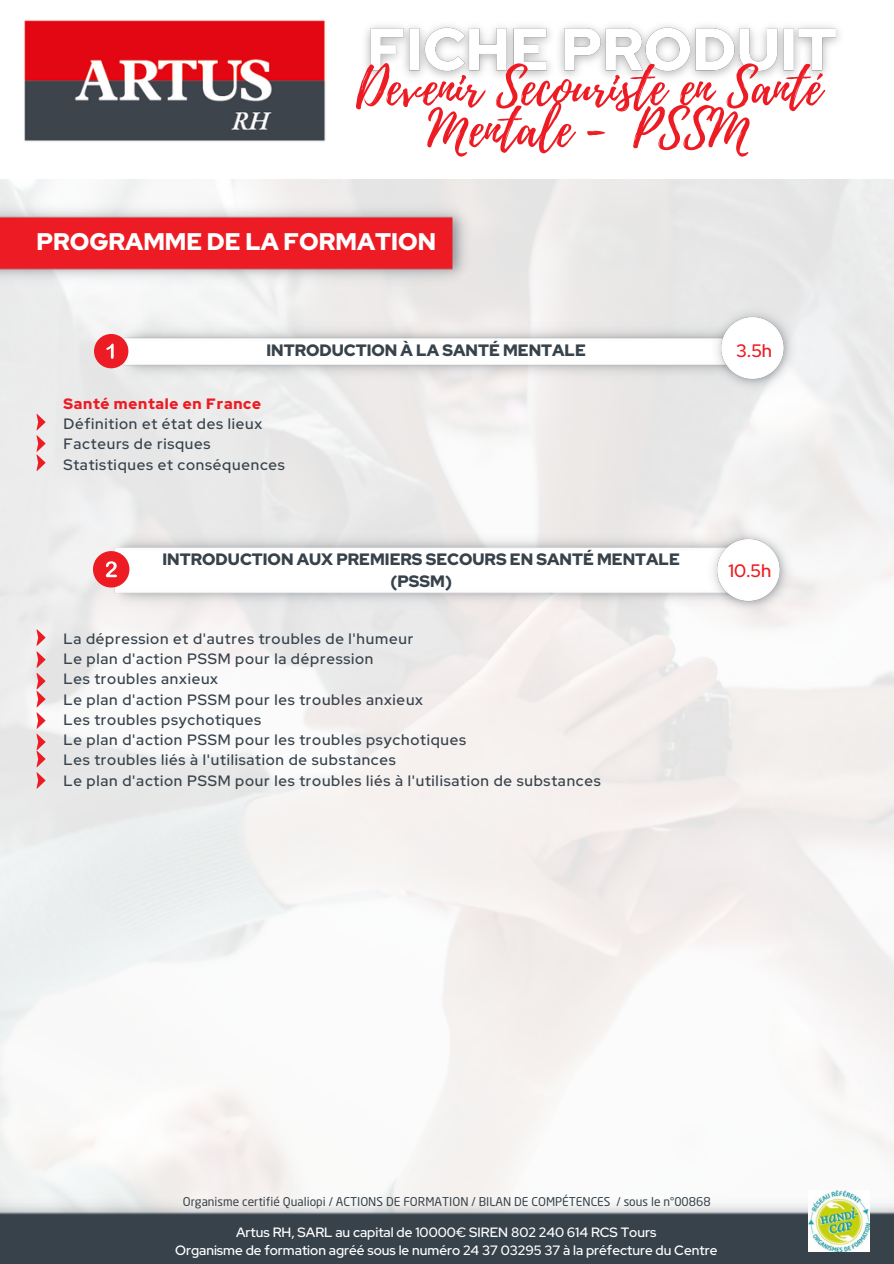
<style>
.page{position:relative;width:894px;height:1264px;background:#fff}
.page>*{position:absolute;margin:0;border:0;box-sizing:border-box;transform-origin:0 0}
.t1{font:50.1px/41.7px "Playlist Script";color:#ed1c24;text-align:center}
.t2{font:900 24px "Red Hat Display";color:#fff}
.t3{font:500 18px "Red Hat Display";color:#ed1c24}
.t4{font:900 16.5px/22.5px "Red Hat Display";color:#37424b;text-align:center}
.t5{font:500 15px/20.2px "Red Hat Display";letter-spacing:.05em;color:#37424b}
.t6{font:500 13.5px/18px "Red Hat Display";color:#fff;text-align:center}
.t7{font:12px "Neo Sans Pro";color:#37424b}
.s1{font-weight:900;color:#ed1c24}
</style>
<div class="page">
<img style="left:0;top:179px;width:893px;height:1017px">
<img style="left:0;top:1196px;width:893px;height:67px">
<img style="left:808px;top:1190px;width:61px;height:61px">
<img style="left:0;top:201px;width:471px;height:85px">
<img style="left:115px;top:321px;width:594px;height:60px">
<div style="left:94px;top:334px;width:34px;height:34px;background:#ed1c24;border-radius:50%"></div>
<svg style="left:106px;top:343px;width:8px;height:16px"></svg>
<img style="left:106px;top:529px;width:599px;height:80px">
<div style="left:93px;top:551px;width:36px;height:36px;background:#ed1c24;border-radius:50%"></div>
<svg style="left:106px;top:561px;width:11px;height:16px"></svg>
<img style="left:705px;top:525px;width:89px;height:92px">
<img style="left:709px;top:303px;width:89px;height:92px">
<svg style="left:36px;top:414px;width:9px;height:57px"></svg>
<svg style="left:36px;top:629px;width:9px;height:159px"></svg>
<img style="left:24px;top:20px;width:302px;height:122px">
<img style="left:365px;top:25px;width:475px;height:53px">
<p class="t1" style="left:356px;top:68px;width:467px">Devenir Secouriste en Santé<br>Mentale - PSSM</p>
<p class="t2" style="left:36px;top:226px;width:401px">PROGRAMME DE LA FORMATION</p>
<h2 class="t4" style="left:266px;top:338px;width:321px">INTRODUCTION À LA SANTÉ MENTALE</h2>
<p class="t5" style="left:63px;top:393px;width:223px"><span class="s1">Santé mentale en France<br></span>Définition et état des lieux<br>Facteurs de risques<br>Statistiques et conséquences</p>
<p class="t4" style="left:162px;top:547px;width:519px">INTRODUCTION AUX PREMIERS SECOURS EN SANTÉ MENTALE (PSSM)</p>
<h3 class="t5" style="left:63px;top:628px;width:538px">La dépression et d'autres troubles de l'humeur<br>Le plan d'action PSSM pour la dépression<br>Les troubles anxieux<br>Le plan d'action PSSM pour les troubles anxieux<br>Les troubles psychotiques<br>Le plan d'action PSSM pour les troubles psychotiques<br>Les troubles liés à l'utilisation de substances<br>Le plan d'action PSSM pour les troubles liés à l'utilisation de substances</h3>
<p class="t3" style="left:736px;top:338px;width:37px">3.5h</p>
<h5 class="t3" style="left:728px;top:559px;width:44px">10.5h</h5>
<p class="t7" style="left:183px;top:1196px;width:529px">Organisme certifié Qualiopi / ACTIONS DE FORMATION / BILAN DE COMPÉTENCES / sous le n°00868</p>
<p class="t6" style="left:175px;top:1222px;width:543px">Artus RH, SARL au capital de 10000€ SIREN 802 240 614 RCS Tours<br>Organisme de formation agréé sous le numéro 24 37 03295 37 à la préfecture du Centre</p>
</div>
